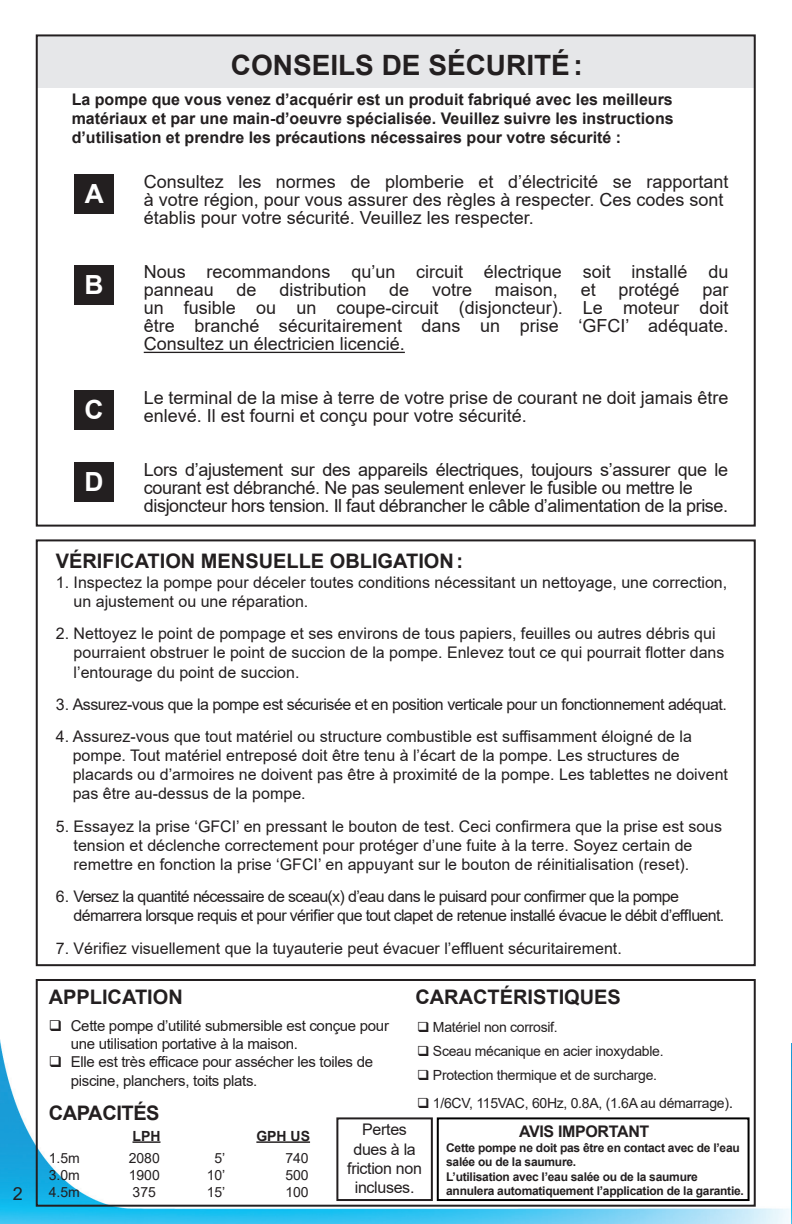
<style>
.page{position:relative;width:792px;height:1224px;background:#fff}
.page>*{position:absolute;margin:0;border:0;box-sizing:border-box;transform-origin:0 0}
.t1{font:700 28px "Arial";color:#231f20}
.t2{font:700 26.4px "Arial";color:#fff}
.Style_de_paragraphe_1{font:700 20px "Arial";color:#231f20}
.Style_de_paragraphe_1-2{font:700 20px "Arial";letter-spacing:-.02em;color:#231f20}
.t3{font:18px/18px "Arial";color:#231f20}
.t4{font:18px/18px "Arial";letter-spacing:-.02em;color:#231f20}
.t5{font:16px/19.2px "Arial";color:#231f20}
.t6{font:700 16px/19.2px "Arial";color:#231f20;text-align:justify}
.t7{font:16px/19.2px "Arial";letter-spacing:-.04em;color:#231f20}
.t8{font:16px "Arial";letter-spacing:-.03em;color:#231f20}
.t9{font:16px/19.2px "Arial";letter-spacing:-.02em;color:#231f20;text-align:center}
.t10{font:700 16px "Arial";letter-spacing:-.02em;color:#231f20}
.Style_de_paragraphe_1-3{font:15px/18px "Arial";letter-spacing:-.02em;color:#231f20}
.Style_de_paragraphe_1-4{font:14px "Arial";letter-spacing:-.02em;color:#231f20}
.t11{font:700 14px "Arial";color:#231f20}
.t12{font:700 12px/14.4px "Arial";letter-spacing:-.02em;color:#231f20}
.s1{font-size:16px}
</style>
<div class="page">
<img style="left:0;top:1039px;width:789px;height:185px">
<hr style="left:144px;top:352px;width:261px;height:1px;background:#231f20">
<div style="left:36px;top:36px;width:718px;height:52px;background:#e6e7e9"></div>
<div style="left:74px;top:174px;width:40px;height:40px;background:#231f20"></div>
<div style="left:74px;top:265px;width:40px;height:39px;background:#231f20"></div>
<div style="left:74px;top:390px;width:40px;height:40px;background:#231f20"></div>
<div style="left:74px;top:462px;width:40px;height:40px;background:#231f20"></div>
<div style="left:36px;top:34px;width:720px;height:493px;border:2px solid #231f20"></div>
<div style="left:36px;top:539px;width:720px;height:427px;border:2px solid #231f20"></div>
<div style="left:36px;top:979px;width:720px;height:228px;border:2px solid #231f20"></div>
<div style="left:336px;top:1117px;width:97px;height:84px;border:2px solid #231f20"></div>
<div style="left:437px;top:1117px;width:313px;height:84px;border:2px solid #000"></div>
<hr style="left:133px;top:1141px;width:28px;height:2px;background:#231f20">
<hr style="left:256px;top:1141px;width:54px;height:2px;background:#231f20">
<img style="left:791px;top:1044px;width:1px;height:180px">
<p class="t3" style="left:13px;top:1184px;width:12px">2</p>
<p class="t1" style="left:231px;top:45px;width:353px">CONSEILS DE SÉCURITÉ:</p>
<p class="t6" style="left:72px;top:90px;width:604px">La pompe que vous venez d’acquérir est un produit fabriqué avec les meilleurs matériaux et par une main-d’oeuvre spécialisée. Veuillez suivre les instructions d’utilisation et prendre les précautions nécessaires pour votre sécurité :</p>
<p class="t3" style="left:144px;top:173px;width:586px">Consultez les normes de plomberie et d’électricité se rapportant à votre région, pour vous assurer des règles à respecter. Ces codes sont établis pour votre sécurité. Veuillez les respecter.</p>
<p class="t3" style="left:144px;top:263px;width:586px">Nous recommandons qu’un circuit électrique soit installé du panneau</p>
<p class="t2" style="left:85px;top:176px;width:21px">A</p>
<p class="t2" style="left:84px;top:266px;width:21px">B</p>
<p class="t3" style="left:237px;top:281px;width:22px">de</p>
<p class="t3" style="left:279px;top:281px;width:89px">distribution</p>
<p class="t3" style="left:389px;top:281px;width:22px">de</p>
<p class="t3" style="left:432px;top:281px;width:42px">votre</p>
<p class="t3" style="left:495px;top:281px;width:65px">maison,</p>
<p class="t3" style="left:581px;top:281px;width:17px">et</p>
<p class="t3" style="left:619px;top:281px;width:63px">protégé</p>
<p class="t3" style="left:144px;top:281px;width:586px;text-align:justify;text-indent:559px">par un fusible ou un coupe-circuit (disjoncteur). Le moteur doit être branché sécuritairement dans un prise ‘GFCI’ adéquate.<br>Consultez un électricien licencié.</p>
<p class="t2" style="left:84px;top:392px;width:21px">C</p>
<p class="t2" style="left:84px;top:464px;width:21px">D</p>
<p class="t3" style="left:144px;top:389px;width:586px">Le terminal de la mise à terre de votre prise de courant ne doit jamais être enlevé. Il est fourni et conçu pour votre sécurité.</p>
<p class="t4" style="left:144px;top:461px;width:586px">Lors d’ajustement sur des appareils électriques, toujours s’assurer que le courant est débranché. Ne pas seulement enlever le fusible ou mettre le disjoncteur hors tension. Il faut débrancher le câble d’alimentation de la prise.</p>
<p class="Style_de_paragraphe_1" style="left:56px;top:547px;width:409px">VÉRIFICATION MENSUELLE OBLIGATION:</p>
<p class="t5" style="left:74px;top:572px;width:655px;text-indent:-18px">1. Inspectez la pompe pour déceler toutes conditions nécessitant un nettoyage, une correction, un ajustement ou une réparation.</p>
<p class="t5" style="left:74px;top:624px;width:652px;text-indent:-18px">2. Nettoyez le point de pompage et ses environs de tous papiers, feuilles ou autres débris qui pourraient obstruer le point de succion de la pompe. Enlevez tout ce qui pourrait flotter dans l’entourage du point de succion.</p>
<p class="t8" style="left:56px;top:693px;width:673px">3. Assurez-vous que la pompe est sécurisée et en position verticale pour un fonctionnement adéquat.</p>
<p class="t5" style="left:73px;top:727px;width:657px;text-indent:-17px">4. Assurez-vous que tout matériel ou structure combustible est suffisamment éloigné de la pompe. Tout matériel entreposé doit être tenu à l’écart de la pompe. Les structures de placards ou d’armoires ne doivent pas être à proximité de la pompe. Les tablettes ne doivent pas être au-dessus de la pompe.</p>
<p class="t5" style="left:74px;top:816px;width:650px;text-indent:-18px">5. Essayez la prise ‘GFCI’ en pressant le bouton de test. Ceci confirmera que la prise est sous tension et déclenche correctement pour protéger d’une fuite à la terre. Soyez certain de remettre en fonction la prise ‘GFCI’ en appuyant sur le bouton de réinitialisation (reset).</p>
<p class="t7" style="left:74px;top:887px;width:652px;text-indent:-18px">6. Versez la quantité nécessaire de sceau(x) d’eau dans le puisard pour confirmer que la pompe démarrera lorsque requis et pour vérifier que tout clapet de retenue installé évacue le débit d’effluent.</p>
<p class="t5" style="left:56px;top:938px;width:568px">7. Vérifiez visuellement que la tuyauterie peut évacuer l’effluent sécuritairement.</p>
<p class="Style_de_paragraphe_1" style="left:49px;top:983px;width:136px">APPLICATION</p>
<p class="Style_de_paragraphe_1" style="left:415px;top:983px;width:207px">CARACTÉRISTIQUES</p>
<p class="Style_de_paragraphe_1-3" style="left:71px;top:1016px;width:320px;text-indent:-22px">❑ Cette pompe d’utilité submersible est conçue pour une utilisation portative à la maison.</p>
<p class="Style_de_paragraphe_1-3" style="left:71px;top:1052px;width:304px;line-height:19.2px;text-indent:-22px">❑ Elle est très efficace pour assécher les toiles de piscine, planchers, toits plats.</p>
<p class="Style_de_paragraphe_1-2" style="left:49px;top:1099px;width:112px">CAPACITÉS</p>
<p class="Style_de_paragraphe_1-4" style="left:49px;top:1148px;width:33px">1.5m</p>
<p class="Style_de_paragraphe_1-4" style="left:129px;top:1148px;width:33px">2080</p>
<p class="Style_de_paragraphe_1-4" style="left:215px;top:1148px;width:12px">5’</p>
<p class="Style_de_paragraphe_1-4" style="left:285px;top:1148px;width:25px">740</p>
<p class="Style_de_paragraphe_1-4" style="left:49px;top:1165px;width:33px">3.0m</p>
<p class="Style_de_paragraphe_1-4" style="left:129px;top:1165px;width:33px">1900</p>
<p class="Style_de_paragraphe_1-4" style="left:207px;top:1165px;width:20px">10’</p>
<p class="Style_de_paragraphe_1-4" style="left:285px;top:1165px;width:25px">500</p>
<p class="Style_de_paragraphe_1-4" style="left:49px;top:1182px;width:33px">4.5m</p>
<p class="Style_de_paragraphe_1-4" style="left:133px;top:1182px;width:25px">375</p>
<p class="Style_de_paragraphe_1-4" style="left:207px;top:1182px;width:20px">15’</p>
<p class="Style_de_paragraphe_1-4" style="left:285px;top:1182px;width:25px">100</p>
<p class="Style_de_paragraphe_1-4" style="left:417px;top:1017px;width:142px">❑ Matériel non corrosif.</p>
<p class="Style_de_paragraphe_1-4" style="left:417px;top:1041px;width:248px">❑ Sceau mécanique en acier inoxydable.</p>
<p class="Style_de_paragraphe_1-4" style="left:417px;top:1065px;width:241px">❑ Protection thermique et de surcharge.</p>
<p class="Style_de_paragraphe_1-4" style="left:417px;top:1093px;width:318px">❑ 1/6CV, 115VAC, 60Hz, 0.8A, (1.6A au démarrage)<span class="s1">.</span></p>
<p class="t5" style="left:362px;top:1120px;width:46px">Pertes</p>
<p class="t10" style="left:519px;top:1120px;width:132px">AVIS IMPORTANT</p>
<p class="t9" style="left:347px;top:1139px;width:76px">dues à la friction non incluses.</p>
<p class="t12" style="left:446px;top:1141px;width:295px">Cette pompe ne doit pas être en contact avec de l’eau salée ou de la saumure.</p>
<p class="t11" style="left:133px;top:1126px;width:29px">LPH</p>
<p class="t11" style="left:256px;top:1126px;width:55px">GPH US</p>
<p class="t12" style="left:446px;top:1170px;width:299px">L’utilisation avec l’eau salée ou de la saumure annulera automatiquement l’application de la garantie.</p>
</div>
